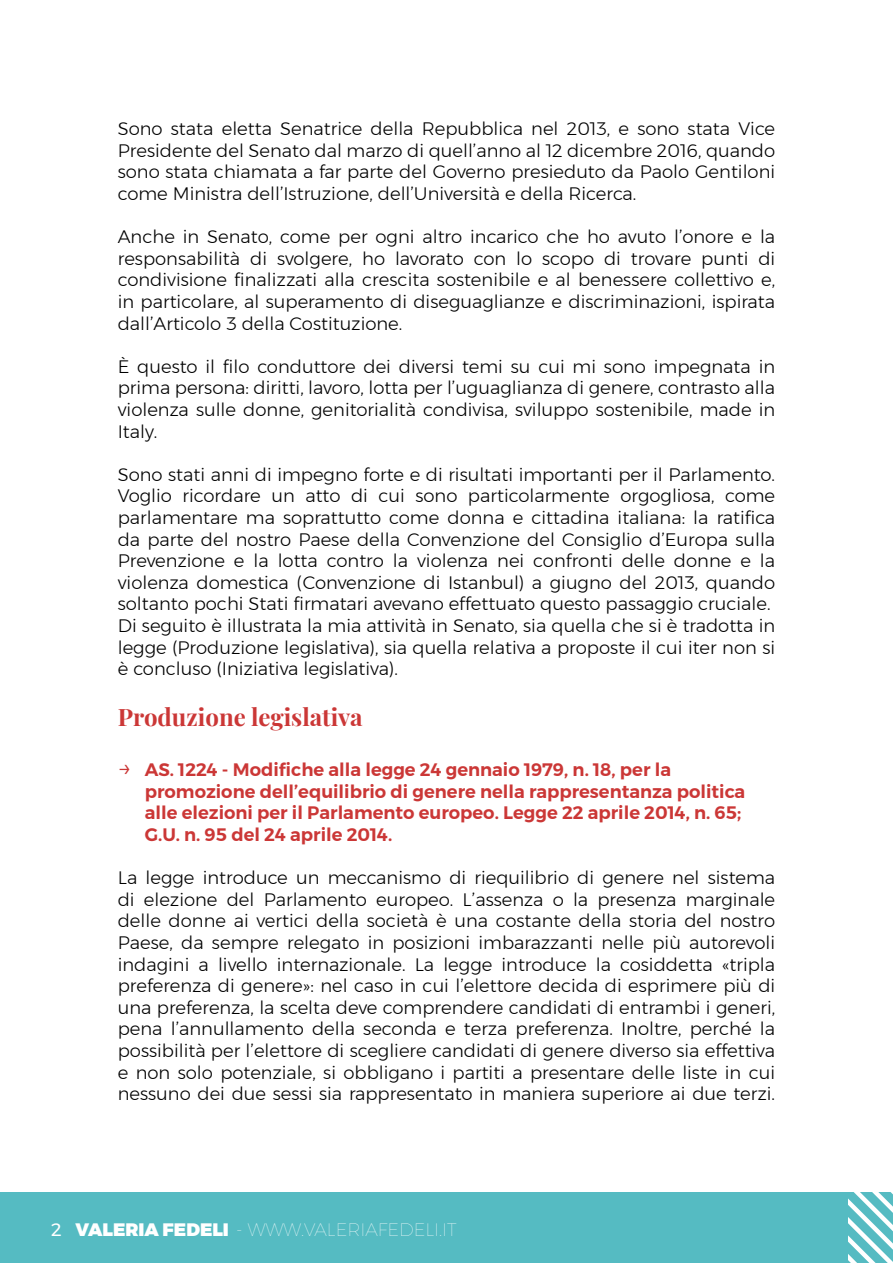
<style>
.page{position:relative;width:893px;height:1263px;background:#fff}
.page>*{position:absolute;margin:0;border:0;box-sizing:border-box;transform-origin:0 0}
.t1{font:700 24px "Playfair Display";color:#cb3736}
.t2{font:300 18px/21.6px "Montserrat";color:#000;text-align:justify}
.t3{font:600 18px/21.6px "Montserrat";color:#cb3736}
.t4{font:100 18px "Montserrat";color:#fff}
.s1{font-weight:300;font-size:24px}
.s2{font-weight:400}
.s3{font-weight:900}
</style>
<div class="page">
<div style="left:0;top:1193px;width:893px;height:70px;background:#55bbc2"></div>
<svg style="left:848px;top:1192px;width:45px;height:71px"></svg>
<p class="t2" style="left:118px;top:118px;width:659px">Sono stata eletta Senatrice della Repubblica nel 2013, e sono stata Vice Presidente del Senato dal marzo di quell’anno al 12 dicembre 2016, quando sono stata chiamata a far parte del Governo presieduto da Paolo Gentiloni come Ministra dell’Istruzione, dell’Università e della Ricerca.</p>
<p class="t2" style="left:118px;top:226px;width:659px">Anche in Senato, come per ogni altro incarico che ho avuto l’onore e la responsabilità di svolgere, ho lavorato con lo scopo di trovare punti di condivisione finalizzati alla crescita sostenibile e al benessere collettivo e, in particolare, al superamento di diseguaglianze e discriminazioni, ispirata dall’Articolo 3 della Costituzione.</p>
<p class="t2" style="left:118px;top:355px;width:659px">È questo il filo conduttore dei diversi temi su cui mi sono impegnata in prima persona: diritti, lavoro, lotta per l’uguaglianza di genere, contrasto alla violenza sulle donne, genitorialità condivisa, sviluppo sostenibile, made in Italy.</p>
<p class="t2" style="left:118px;top:463px;width:659px;text-align:left">Sono stati anni di impegno forte e di risultati importanti per il Parlamento.<br>Voglio ricordare un atto di cui sono particolarmente orgogliosa, come parlamentare ma soprattutto come donna e cittadina italiana: la ratifica da parte del nostro Paese della Convenzione del Consiglio d’Europa sulla Prevenzione e la lotta contro la violenza nei confronti delle donne e la violenza domestica (Convenzione di Istanbul) a giugno del 2013, quando soltanto pochi Stati firmatari avevano effettuato questo passaggio cruciale.<br>Di seguito è illustrata la mia attività in Senato, sia quella che si è tradotta in legge (Produzione legislativa), sia quella relativa a proposte il cui iter non si è concluso (Iniziativa legislativa).</p>
<h1 class="t1" style="left:118px;top:698px;width:246px">Produzione legislativa</h1>
<p class="t3" style="left:145px;top:759px;width:602px;text-indent:-27px"><span class="s1">→</span> AS. 1224 - Modifiche alla legge 24 gennaio 1979, n. 18, per la promozione dell’equilibrio di genere nella rappresentanza politica alle elezioni per il Parlamento europeo. Legge 22 aprile 2014, n. 65; G.U. n. 95 del 24 aprile 2014.</p>
<p class="t2" style="left:118px;top:867px;width:659px">La legge introduce un meccanismo di riequilibrio di genere nel sistema di elezione del Parlamento europeo. L’assenza o la presenza marginale delle donne ai vertici della società è una costante della storia del nostro Paese, da sempre relegato in posizioni imbarazzanti nelle più autorevoli indagini a livello internazionale. La legge introduce la cosiddetta «tripla preferenza di genere»: nel caso in cui l’elettore decida di esprimere più di una preferenza, la scelta deve comprendere candidati di entrambi i generi, pena l’annullamento della seconda e terza preferenza. Inoltre, perché la possibilità per l’elettore di scegliere candidati di genere diverso sia effettiva e non solo potenziale, si obbligano i partiti a presentare delle liste in cui nessuno dei due sessi sia rappresentato in maniera superiore ai due terzi.</p>
<p class="t4" style="left:51px;top:1216px;width:407px"><span class="s2">2</span> <span class="s3">VALERIA FEDELI</span> - WWW.VALERIAFEDELI.IT</p>
</div>
